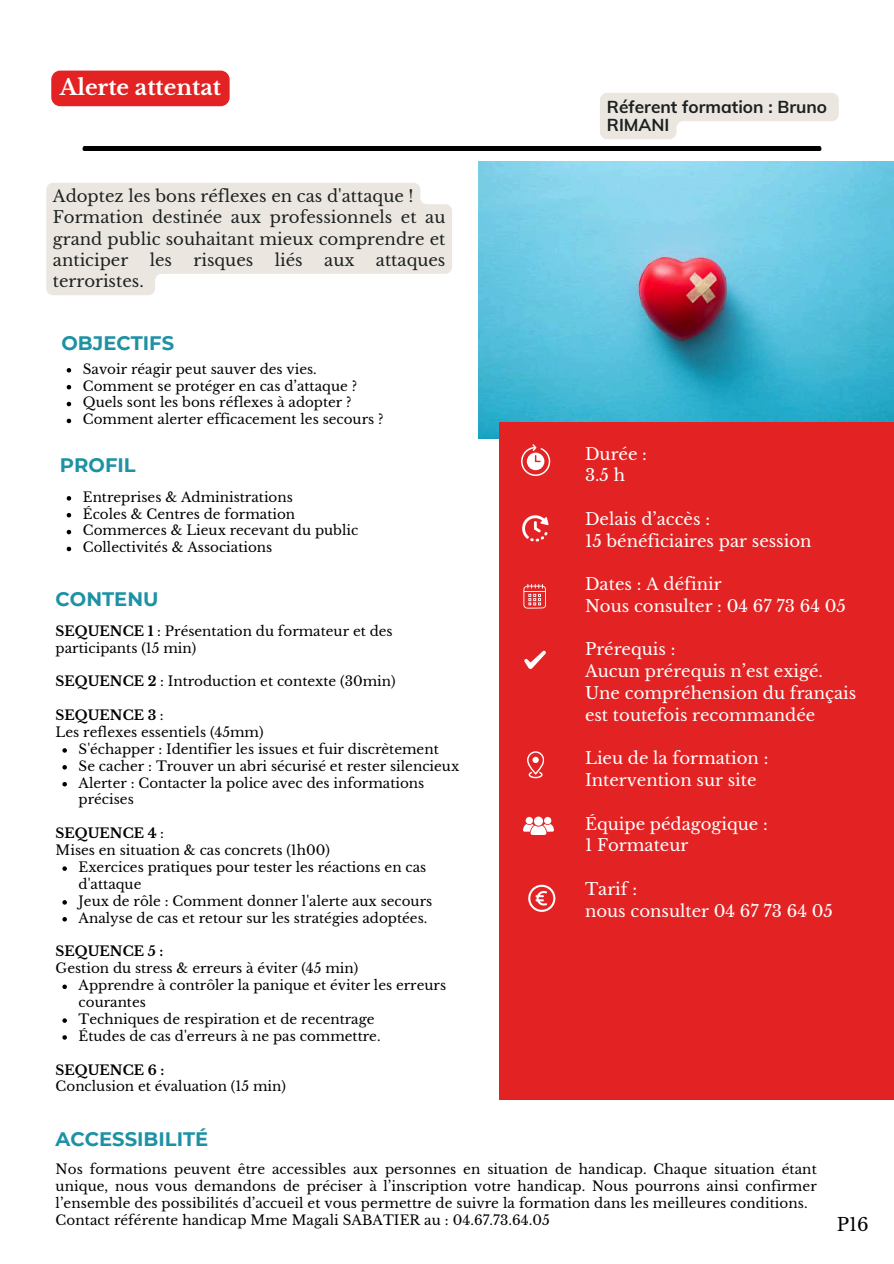
<style>
.page{position:relative;width:894px;height:1264px;background:#fff}
.page>*{position:absolute;margin:0;border:0;box-sizing:border-box;transform-origin:0 0}
.t1{font:700 21.6px "Libre Baskerville";color:#fff}
.t2{font:700 19.5px "Montserrat";color:#1d92a4}
.t3{font:18px "Libre Baskerville";color:#000}
.t4{font:700 17.25px/18px "Muli";color:#1c2120}
.t5{font:16.5px/21.8px "Libre Baskerville";color:#fff}
.t6{font:16.5px/21.3px "Libre Baskerville";color:#1c2120}
.t7{font:13.5px/16.8px "Libre Baskerville";color:#000}
.t8{font:700 13.5px "Libre Baskerville";color:#000}
.s1{font-weight:700}
.s2{font-weight:400}
</style>
<div class="page">
<img style="left:478px;top:162px;width:414px;height:276px">
<div style="left:499px;top:422px;width:394px;height:677px;background:#e32323"></div>
<hr style="left:82px;top:147px;width:740px;height:3px;background:#000">
<svg style="left:527px;top:751px;width:16px;height:27px"></svg>
<svg style="left:532px;top:756px;width:6px;height:7px"></svg>
<svg style="left:524px;top:650px;width:21px;height:19px"></svg>
<svg style="left:523px;top:584px;width:22px;height:24px"></svg>
<svg style="left:521px;top:444px;width:29px;height:31px"></svg>
<svg style="left:533px;top:816px;width:10px;height:9px"></svg>
<div style="left:525px;top:817px;width:7px;height:7px;background:#fff;border-radius:50%"></div>
<div style="left:544px;top:817px;width:7px;height:7px;background:#fff;border-radius:50%"></div>
<svg style="left:523px;top:824px;width:31px;height:10px"></svg>
<svg style="left:528px;top:884px;width:27px;height:27px"></svg>
<svg style="left:522px;top:515px;width:26px;height:26px"></svg>
<div style="left:51px;top:71px;width:178px;height:35px;background:#e32323;border-radius:9px"></div>
<svg style="left:46px;top:183px;width:406px;height:112px;fill:#ebe6e0"></svg>
<svg style="left:600px;top:93px;width:238px;height:46px"></svg>
<svg style="left:67px;top:496px;width:4px;height:4px"></svg>
<svg style="left:67px;top:513px;width:4px;height:4px"></svg>
<svg style="left:67px;top:530px;width:4px;height:4px"></svg>
<svg style="left:67px;top:546px;width:4px;height:5px"></svg>
<svg style="left:67px;top:368px;width:4px;height:4px"></svg>
<svg style="left:67px;top:385px;width:4px;height:4px"></svg>
<svg style="left:67px;top:402px;width:4px;height:4px"></svg>
<svg style="left:67px;top:418px;width:4px;height:5px"></svg>
<svg style="left:62px;top:748px;width:5px;height:4px"></svg>
<svg style="left:62px;top:765px;width:5px;height:4px"></svg>
<svg style="left:62px;top:782px;width:5px;height:4px"></svg>
<svg style="left:62px;top:866px;width:5px;height:4px"></svg>
<svg style="left:62px;top:900px;width:5px;height:4px"></svg>
<svg style="left:62px;top:917px;width:5px;height:4px"></svg>
<svg style="left:62px;top:984px;width:5px;height:5px"></svg>
<svg style="left:62px;top:1018px;width:5px;height:4px"></svg>
<svg style="left:62px;top:1035px;width:5px;height:4px"></svg>
<h1 class="t1" style="left:60px;top:74px;width:162px">Alerte attentat</h1>
<p class="t6" style="left:53px;top:185px;width:394px">Adoptez les bons réflexes en cas d'attaque !<br>Formation destinée aux professionnels et au grand public souhaitant mieux comprendre et anticiper</p>
<p class="t6" style="left:150px;top:249px;width:24px">les</p>
<p class="t6" style="left:193px;top:249px;width:61px">risques</p>
<p class="t6" style="left:275px;top:249px;width:29px">liés</p>
<p class="t6" style="left:324px;top:249px;width:32px">aux</p>
<p class="t6" style="left:376px;top:249px;width:71px">attaques</p>
<p class="t6" style="left:53px;top:271px;width:92px">terroristes.</p>
<h2 class="t2" style="left:61px;top:331px;width:114px">OBJECTIFS</h2>
<p class="t7" style="left:83px;top:360px;width:302px">Savoir réagir peut sauver des vies.<br>Comment se protéger en cas d’attaque ?<br>Quels sont les bons réflexes à adopter ?<br>Comment alerter efficacement les secours ?</p>
<h2 class="t2" style="left:60px;top:453px;width:77px">PROFIL</h2>
<p class="t7" style="left:83px;top:488px;width:277px">Entreprises &amp; Administrations<br>Écoles &amp; Centres de formation<br>Commerces &amp; Lieux recevant du public<br>Collectivités &amp; Associations</p>
<h2 class="t2" style="left:56px;top:587px;width:104px">CONTENU</h2>
<p class="t7" style="left:56px;top:622px;width:338px"><span class="s1">SEQUENCE 1</span> : Présentation du formateur et des participants (15 min)</p>
<p class="t7" style="left:56px;top:673px;width:341px"><span class="s1">SEQUENCE 2</span> : Introduction et contexte (30min)</p>
<p class="t8" style="left:56px;top:707px;width:110px">SEQUENCE 3 <span class="s2">:</span></p>
<p class="t7" style="left:56px;top:723px;width:209px">Les reflexes essentiels (45mm)</p>
<p class="t7" style="left:79px;top:740px;width:361px">S'échapper : Identifier les issues et fuir discrètement</p>
<p class="t7" style="left:79px;top:757px;width:382px">Se cacher : Trouver un abri sécurisé et rester silencieux</p>
<p class="t7" style="left:79px;top:774px;width:347px">Alerter : Contacter la police avec des informations</p>
<p class="t7" style="left:79px;top:791px;width:57px">précises</p>
<p class="t8" style="left:56px;top:825px;width:110px">SEQUENCE 4 <span class="s2">:</span></p>
<p class="t7" style="left:56px;top:842px;width:276px">Mises en situation &amp; cas concrets (1h00)</p>
<p class="t7" style="left:79px;top:858px;width:349px">Exercices pratiques pour tester les réactions en cas</p>
<p class="t7" style="left:79px;top:875px;width:64px">d'attaque</p>
<p class="t7" style="left:79px;top:892px;width:355px">Jeux de rôle : Comment donner l'alerte aux secours</p>
<p class="t7" style="left:79px;top:909px;width:350px">Analyse de cas et retour sur les stratégies adoptées.</p>
<p class="t8" style="left:56px;top:943px;width:109px">SEQUENCE 5 :</p>
<p class="t7" style="left:79px;top:960px;width:369px;text-indent:-23px">Gestion du stress &amp; erreurs à éviter (45 min)<br>Apprendre à contrôler la panique et éviter les erreurs courantes<br>Techniques de respiration et de recentrage<br>Études de cas d'erreurs à ne pas commettre.</p>
<p class="t8" style="left:56px;top:1061px;width:110px">SEQUENCE 6 :</p>
<p class="t7" style="left:56px;top:1078px;width:232px">Conclusion et évaluation (15 min)</p>
<h2 class="t2" style="left:56px;top:1126px;width:154px">ACCESSIBILITÉ</h2>
<p class="t4" style="left:606px;top:98px;width:222px">Réferent formation : Bruno<br>RIMANI</p>
<p class="t5" style="left:585px;top:443px;width:63px">Durée :<br>3.5 h</p>
<p class="t5" style="left:585px;top:508px;width:228px">Delais d’accès :<br>15 bénéficiaires par session</p>
<p class="t5" style="left:585px;top:573px;width:262px">Dates : A définir<br>Nous consulter : 04 67 73 64 05</p>
<p class="t5" style="left:585px;top:638px;width:273px">Prérequis :<br>Aucun prérequis n’est exigé.<br>Une compréhension du français est toutefois recommandée</p>
<p class="t5" style="left:585px;top:747px;width:185px">Lieu de la formation :<br>Intervention sur site</p>
<p class="t5" style="left:585px;top:812px;width:184px">Équipe pédagogique :<br>1 Formateur</p>
<p class="t5" style="left:585px;top:878px;width:249px">Tarif :<br>nous consulter 04 67 73 64 05</p>
<p class="t7" style="left:56px;top:1161px;width:762px">Nos formations peuvent être accessibles aux personnes en situation de handicap. Chaque situation étant unique, nous vous demandons de préciser à l’inscription votre handicap. Nous pourrons ainsi confirmer l’ensemble des possibilités d’accueil et vous permettre de suivre la formation dans les meilleures conditions.<br>Contact référente handicap Mme Magali SABATIER au : 04.67.73.64.05</p>
<h3 class="t3" style="left:836px;top:1213px;width:33px">P16</h3>
</div>
